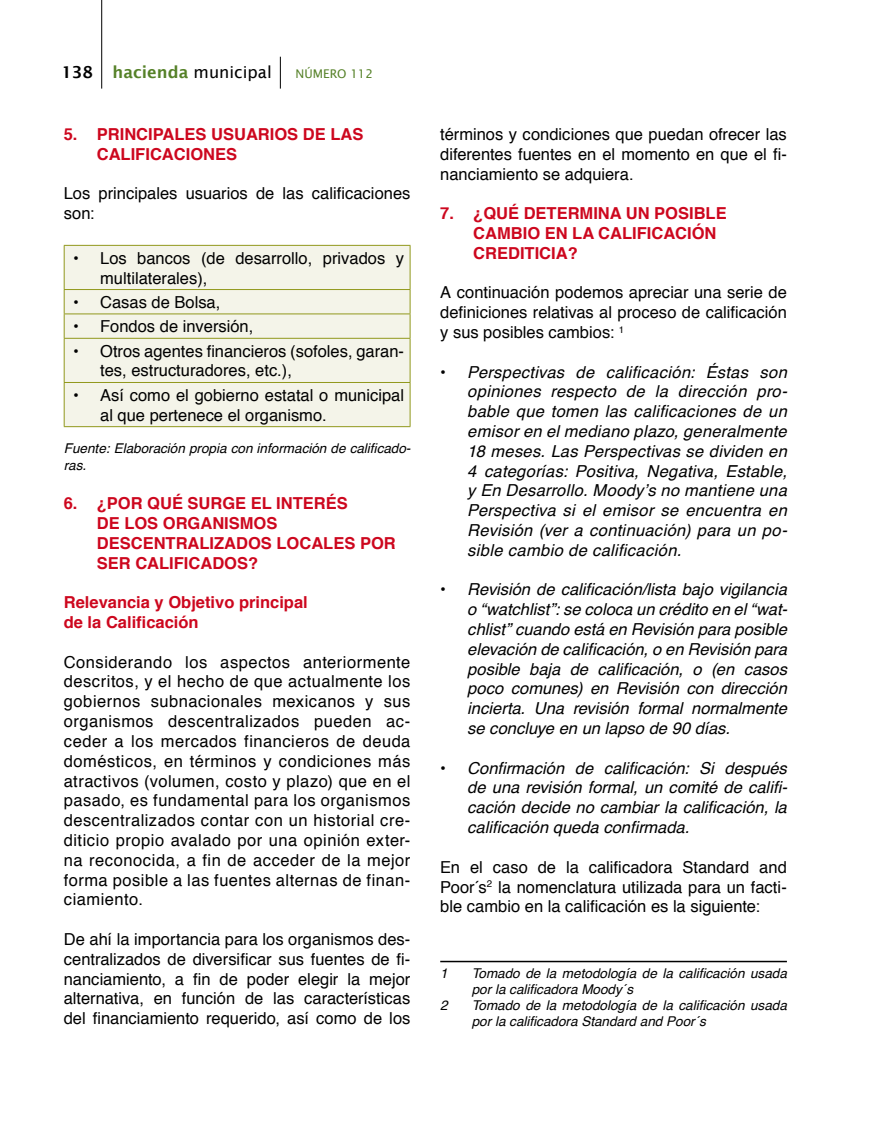
<style>
.page{position:relative;width:872px;height:1127px;background:#fff}
.page>*{position:absolute;margin:0;border:0;box-sizing:border-box;transform-origin:0 0}
.t1{font:16.5px/19.8px "Helvetica";color:#000;text-align:justify}
.t2{font:italic 16.5px/19.8px "Helvetica";color:#000;text-align:justify}
.t3{font:700 16.5px/19.8px "Helvetica";color:#cd071e}
.t4{font:16.5px "Lucida Sans";color:#000}
.t5{font:italic 13.5px/16.2px "Helvetica";color:#000}
.t6{font:12px "Lucida Sans";color:#558128}
.s1{font-weight:600}
.s2{font-weight:600;color:#558128}
.s3{font-style:normal}
</style>
<div class="page">
<hr style="left:101px;top:0;width:1px;height:89px;background:#000">
<hr style="left:280px;top:57px;width:1px;height:32px;background:#000">
<div style="left:65px;top:246px;width:345px;height:180px;background:#f4f4e9"></div>
<hr style="left:64px;top:245px;width:346px;height:1px;background:#91981c">
<hr style="left:64px;top:246px;width:1px;height:43px;background:#91981c">
<hr style="left:410px;top:246px;width:1px;height:43px;background:#91981c">
<hr style="left:64px;top:289px;width:346px;height:1px;background:#91981c">
<hr style="left:64px;top:313px;width:346px;height:1px;background:#91981c">
<svg style="left:64px;top:290px;width:1px;height:48px"></svg>
<svg style="left:410px;top:290px;width:1px;height:48px"></svg>
<hr style="left:64px;top:338px;width:346px;height:1px;background:#91981c">
<hr style="left:64px;top:339px;width:1px;height:43px;background:#91981c">
<hr style="left:410px;top:339px;width:1px;height:43px;background:#91981c">
<hr style="left:64px;top:382px;width:346px;height:1px;background:#91981c">
<hr style="left:64px;top:383px;width:1px;height:43px;background:#91981c">
<hr style="left:410px;top:383px;width:1px;height:43px;background:#91981c">
<hr style="left:64px;top:426px;width:346px;height:1px;background:#91981c">
<hr style="left:440px;top:961px;width:347px;height:1px;background:#000">
<p class="t4" style="left:61px;top:62px;width:212px"><span class="s1">138</span> <span class="s2">hacienda</span> municipal</p>
<p class="t6" style="left:296px;top:67px;width:79px">NÚMERO 112</p>
<p class="t3" style="left:64px;top:124px;width:55px">5. PRINCIPALES</p>
<p class="t3" style="left:211px;top:124px;width:12px">USUARIOS</p>
<p class="t3" style="left:303px;top:124px;width:39px">DE LAS</p>
<p class="t3" style="left:97px;top:144px;width:11px">CALIFICACIONES</p>
<p class="t1" style="left:64px;top:184px;width:348px">Los principales usuarios de las calificaciones son:</p>
<p class="t1" style="left:100px;top:248px;width:305px;text-indent:-27px">• Los bancos (de desarrollo, privados y multilaterales),</p>
<p class="t1" style="left:73px;top:293px;width:149px">• Casas de Bolsa,</p>
<p class="t1" style="left:73px;top:317px;width:182px">• Fondos de inversión,</p>
<p class="t1" style="left:100px;top:341px;width:305px;text-indent:-27px">• Otros agentes financieros (sofoles, garan&shy;tes, estructuradores, etc.),</p>
<p class="t1" style="left:100px;top:386px;width:305px;text-indent:-27px">• Así como el gobierno estatal o municipal al que pertenece el organismo.</p>
<p class="t5" style="left:64px;top:441px;width:348px">Fuente: Elaboración propia con información de calificado&shy;ras.</p>
<p class="t3" style="left:64px;top:494px;width:96px">6. ¿POR QUÉ</p>
<p class="t3" style="left:188px;top:494px;width:24px">SURGE</p>
<p class="t3" style="left:251px;top:494px;width:37px">EL INTERÉS</p>
<p class="t3" style="left:97px;top:513px;width:40px">DE LOS</p>
<p class="t3" style="left:163px;top:513px;width:25px">ORGANISMOS</p>
<p class="t3" style="left:97px;top:533px;width:24px">DESCENTRALI</p>
<p class="t3" style="left:214px;top:533px;width:23px">ZADOS</p>
<p class="t3" style="left:276px;top:533px;width:23px">LOCALES</p>
<p class="t3" style="left:360px;top:533px;width:13px">POR</p>
<p class="t3" style="left:97px;top:553px;width:62px">SER CALIFICADOS</p>
<p class="t3" style="left:248px;top:553px;width:12px">?</p>
<p class="t3" style="left:64px;top:593px;width:245px">RELEVANCIA Y OBJETIVO PRINCIPAL<br>DE LA CALIFICACIÓN</p>
<p class="t1" style="left:64px;top:652px;width:348px">Considerando los aspectos anteriormente descritos, y el hecho de que actualmente los gobiernos subnacionales mexicanos y sus organismos descentralizados pueden ac&shy;ceder a los mercados financieros de deuda domésticos, en términos y condiciones más atractivos (volumen, costo y plazo) que en el pasado, es fundamental para los organismos descentralizados contar con un historial cre&shy;diticio propio avalado por una opinión exter&shy;na reconocida, a fin de acceder de la mejor forma posible a las fuentes alternas de finan&shy;ciamiento.</p>
<p class="t1" style="left:64px;top:930px;width:348px">De ahí la importancia para los organismos des&shy;centralizados de diversificar sus fuentes de fi&shy;nanciamiento, a fin de poder elegir la mejor alternativa, en función de las características del financiamiento requerido, así como de los</p>
<p class="t1" style="left:440px;top:125px;width:348px">términos y condiciones que puedan ofrecer las diferentes fuentes en el momento en que el fi&shy;nanciamiento se adquiera.</p>
<p class="t3" style="left:440px;top:204px;width:96px">7. ¿QUÉ DETERMINA</p>
<p class="t3" style="left:626px;top:204px;width:51px">UN POSIBLE</p>
<p class="t3" style="left:473px;top:223px;width:24px">CAMBIO</p>
<p class="t3" style="left:545px;top:223px;width:76px">EN LA CALIFICACIÓN</p>
<p class="t3" style="left:473px;top:243px;width:22px">CREDITICIA</p>
<p class="t3" style="left:567px;top:243px;width:12px">?</p>
<p class="t1" style="left:440px;top:283px;width:348px">A continuación podemos apreciar una serie de definiciones relativas al proceso de calificación y sus posibles cambios: <sup>1</sup></p>
<p class="t2" style="left:467px;top:362px;width:321px;text-indent:-27px"><span class="s3">•</span> Perspectivas de calificación: Éstas son opiniones respecto de la dirección pro&shy;bable que tomen las calificaciones de un emisor en el mediano plazo, generalmente 18 meses. Las Perspectivas se dividen en 4 categorías: Positiva, Negativa, Estable, y En Desarrollo. Moody’s no mantiene una Perspectiva si el emisor se encuentra en Revisión (ver a continuación) para un po&shy;sible cambio de calificación.</p>
<p class="t2" style="left:467px;top:580px;width:321px;text-indent:-27px"><span class="s3">•</span> Revisión de calificación/lista bajo vigilancia o “watchlist”: se coloca un crédito en el “wat&shy;chlist” cuando está en Revisión para posible elevación de calificación, o en Revisión para posible baja de calificación, o (en casos poco comunes) en Revisión con dirección incierta. Una revisión formal normalmente se concluye en un lapso de 90 días.</p>
<p class="t2" style="left:467px;top:758px;width:321px;text-indent:-27px"><span class="s3">•</span> Confirmación de calificación: Si después de una revisión formal, un comité de califi&shy;cación decide no cambiar la calificación, la calificación queda confirmada.</p>
<p class="t1" style="left:440px;top:857px;width:348px">En el caso de la calificadora Standard and Poor´s<sup>2</sup> la nomenclatura utilizada para un facti&shy;ble cambio en la calificación es la siguiente:</p>
<p class="t5" style="left:440px;top:965px;width:9px">1</p>
<p class="t5" style="left:472px;top:965px;width:317px">Tomado de la metodología de la calificación usada por la calificadora Moody´s</p>
<p class="t5" style="left:440px;top:997px;width:9px">2</p>
<p class="t5" style="left:472px;top:997px;width:317px">Tomado de la metodología de la calificación usada por la calificadora Standard and Poor´s</p>
</div>
